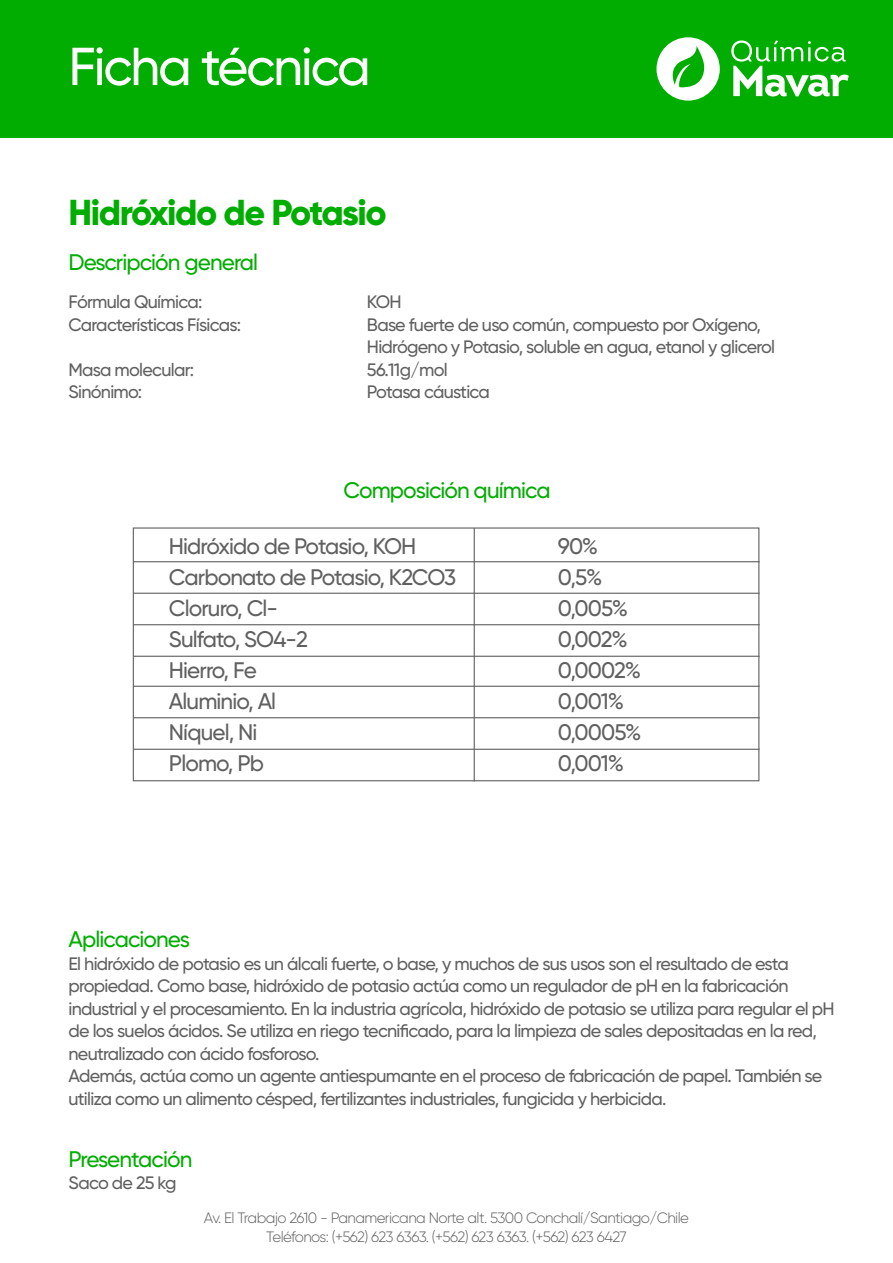
<style>
.page{position:relative;width:893px;height:1263px;background:#fff}
.page>*{position:absolute;margin:0;border:0;box-sizing:border-box;transform-origin:0 0}
.t1{font:500 53.25px "Gilroy";letter-spacing:-.04em;color:#fff}
.t2{font:800 36px "Gilroy";letter-spacing:-.04em;color:#00ad00}
.t3{font:500 22.5px/30.9px "Gilroy";letter-spacing:-.04em;color:#606060}
.t4{font:500 22.5px "Gilroy";letter-spacing:-.04em;color:#00ad00}
.t5{font:500 18px/22.5px "Gilroy";letter-spacing:-.04em;color:#606060}
.t6{font:300 15px/18.9px "Gilroy";letter-spacing:-.04em;color:#606060;text-align:center}
</style>
<div class="page">
<div style="left:0;top:0;width:893px;height:138px;background:#00ad00"></div>
<svg style="left:656px;top:37px;width:64px;height:64px"></svg>
<svg style="left:731px;top:40px;width:118px;height:57px"></svg>
<div style="left:133px;top:527px;width:626px;height:254px;border:1px solid #606060"></div>
<hr style="left:133px;top:561px;width:627px;height:1px;background:#606060">
<hr style="left:133px;top:593px;width:627px;height:1px;background:#606060">
<hr style="left:133px;top:624px;width:627px;height:1px;background:#606060">
<hr style="left:133px;top:656px;width:627px;height:1px;background:#606060">
<hr style="left:133px;top:686px;width:627px;height:1px;background:#606060">
<hr style="left:133px;top:717px;width:627px;height:1px;background:#606060">
<hr style="left:133px;top:749px;width:627px;height:1px;background:#606060">
<hr style="left:474px;top:528px;width:1px;height:253px;background:#606060">
<h1 class="t1" style="left:68px;top:34px;width:304px">Ficha técnica</h1>
<h2 class="t2" style="left:68px;top:190px;width:320px">Hidróxido de Potasio</h2>
<p class="t4" style="left:68px;top:249px;width:191px">Descripción general</p>
<p class="t5" style="left:68px;top:290px;width:174px">Fórmula Química:<br>Características Físicas:</p>
<p class="t5" style="left:68px;top:358px;width:127px">Masa molecular:<br>Sinónimo:</p>
<p class="t5" style="left:367px;top:290px;width:410px">KOH<br>Base fuerte de uso común, compuesto por Oxígeno,<br>Hidrógeno y Potasio, soluble en agua, etanol y glicerol<br>56.11g/mol<br>Potasa cáustica</p>
<p class="t4" style="left:343px;top:477px;width:209px">Composición química</p>
<p class="t3" style="left:169px;top:531px;width:289px">Hidróxido de Potasio, KOH<br>Carbonato de Potasio, K2CO3<br>Cloruro, Cl-<br>Sulfato, SO4-2<br>Hierro, Fe<br>Aluminio, Al<br>Níquel, Ni<br>Plomo, Pb</p>
<p class="t3" style="left:558px;top:531px;width:85px">90%<br>0,5%<br>0,005%<br>0,002%<br>0,0002%<br>0,001%<br>0,0005%<br>0,001%</p>
<p class="t4" style="left:68px;top:925px;width:123px">Aplicaciones</p>
<p class="t5" style="left:68px;top:952px;width:768px">El hidróxido de potasio es un álcali fuerte, o base, y muchos de sus usos son el resultado de esta propiedad. Como base, hidróxido de potasio actúa como un regulador de pH en la fabricación industrial y el procesamiento. En la industria agrícola, hidróxido de potasio se utiliza para regular el pH de los suelos ácidos. Se utiliza en riego tecnificado, para la limpieza de sales depositadas en la red, neutralizado con ácido fosforoso.<br>Además, actúa como un agente antiespumante en el proceso de fabricación de papel. También se utiliza como un alimento césped, fertilizantes industriales, fungicida y herbicida.</p>
<p class="t4" style="left:68px;top:1145px;width:125px">Presentación</p>
<p class="t5" style="left:68px;top:1171px;width:110px">Saco de 25 kg</p>
<p class="t6" style="left:204px;top:1208px;width:487px">Av. El Trabajo 2610 - Panamericana Norte alt. 5300 Conchalí/Santiago/Chile<br>Teléfonos: (+562) 623 6363. (+562) 623 6363. (+562) 623 6427</p>
</div>
